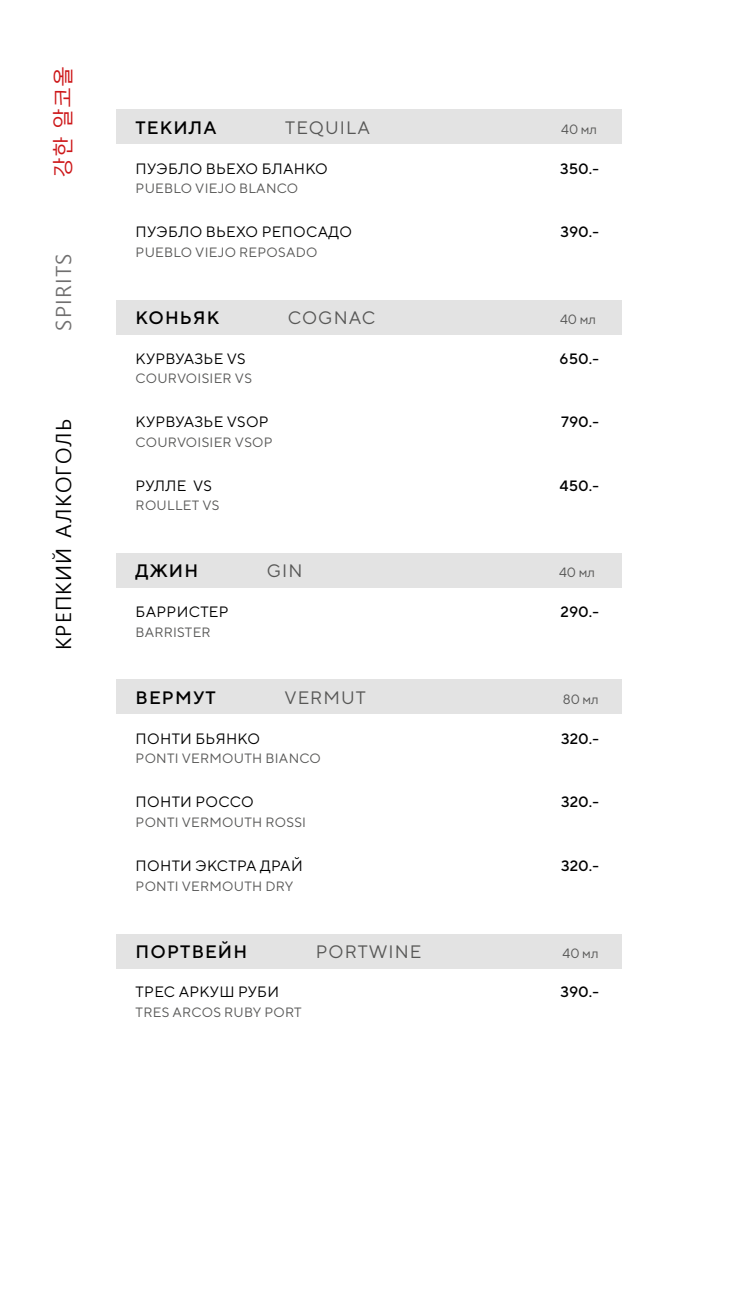
<style>
.page{position:relative;width:732px;height:1293px;background:#fff}
.page>*{position:absolute;margin:0;border:0;box-sizing:border-box;transform-origin:0 0}
.t1{font:21px "Malgun Gothic";letter-spacing:.06em;color:#000}
.t2{font:21px "Malgun Gothic";letter-spacing:.06em;color:#706f6f}
.t3{font:21px "Malgun Gothic";color:#cd1719}
.t4{font:500 18px "TT Norms";letter-spacing:.06em;color:#000}
.t5{font:18px "TT Norms";letter-spacing:.06em;color:#575756}
.t6{font:15px "TT Norms";letter-spacing:.02em;color:#000}
.t7{font:500 15px "TT Norms";color:#000}
.t8{font:13.5px "TT Norms";letter-spacing:.02em;color:#575756}
</style>
<div class="page">
<div style="left:116px;top:109px;width:505px;height:35px;background:#e3e3e3"></div>
<div style="left:116px;top:300px;width:505px;height:35px;background:#e3e3e3"></div>
<div style="left:116px;top:553px;width:505px;height:34px;background:#e3e3e3"></div>
<div style="left:116px;top:679px;width:505px;height:34px;background:#e3e3e3"></div>
<div style="left:116px;top:933px;width:505px;height:35px;background:#e3e3e3"></div>
<h1 class="t3" style="left:52px;top:178px;width:114px;rotate:-90deg">강한 알코올</h1>
<h1 class="t2" style="left:52px;top:331px;width:79px;rotate:-90deg">SPIRITS</h1>
<h1 class="t1" style="left:52px;top:650px;width:233px;rotate:-90deg">КРЕПКИЙ АЛКОГОЛЬ</h1>
<h2 class="t4" style="left:136px;top:116px;width:82px">ТЕКИЛА</h2>
<h2 class="t5" style="left:285px;top:116px;width:86px">TEQUILA</h2>
<p class="t8" style="left:561px;top:121px;width:37px">40 мл</p>
<p class="t6" style="left:136px;top:159px;width:194px">ПУЭБЛО ВЬЕХО БЛАНКО</p>
<p class="t8" style="left:136px;top:180px;width:164px">PUEBLO VIEJO BLANCO</p>
<p class="t7" style="left:560px;top:159px;width:40px">350.-</p>
<p class="t6" style="left:136px;top:223px;width:218px">ПУЭБЛО ВЬЕХО РЕПОСАДО</p>
<p class="t8" style="left:136px;top:244px;width:183px">PUEBLO VIEJO REPOSADO</p>
<p class="t7" style="left:560px;top:223px;width:40px">390.-</p>
<h2 class="t4" style="left:136px;top:306px;width:85px">КОНЬЯК</h2>
<h2 class="t5" style="left:288px;top:306px;width:89px">COGNAC</h2>
<p class="t8" style="left:560px;top:311px;width:37px">40 мл</p>
<p class="t6" style="left:136px;top:349px;width:112px">КУРВУАЗЬЕ VS</p>
<p class="t8" style="left:136px;top:370px;width:118px">COURVOISIER VS</p>
<p class="t7" style="left:559px;top:349px;width:41px">650.-</p>
<p class="t6" style="left:136px;top:413px;width:134px">КУРВУАЗЬЕ VSOP</p>
<p class="t8" style="left:136px;top:434px;width:138px">COURVOISIER VSOP</p>
<p class="t6" style="left:136px;top:476px;width:78px">РУЛЛЕ VS</p>
<p class="t8" style="left:136px;top:497px;width:85px">ROULLET VS</p>
<p class="t7" style="left:561px;top:413px;width:39px">790.-</p>
<p class="t7" style="left:559px;top:476px;width:41px">450.-</p>
<h2 class="t4" style="left:136px;top:560px;width:64px">ДЖИН</h2>
<h2 class="t5" style="left:267px;top:560px;width:37px">GIN</h2>
<p class="t8" style="left:559px;top:564px;width:37px">40 мл</p>
<p class="t6" style="left:136px;top:603px;width:94px">БАРРИСТЕР</p>
<p class="t8" style="left:136px;top:624px;width:77px">BARRISTER</p>
<p class="t7" style="left:560px;top:603px;width:40px">290.-</p>
<h2 class="t4" style="left:136px;top:686px;width:82px">ВЕРМУТ</h2>
<h2 class="t5" style="left:284px;top:686px;width:83px">VERMUT</h2>
<p class="t8" style="left:562px;top:691px;width:38px">80 мл</p>
<p class="t6" style="left:136px;top:729px;width:126px">ПОНТИ БЬЯНКО</p>
<p class="t8" style="left:136px;top:750px;width:187px">PONTI VERMOUTH BIANCO</p>
<p class="t7" style="left:561px;top:729px;width:39px">320.-</p>
<p class="t6" style="left:136px;top:793px;width:119px">ПОНТИ РОССО</p>
<p class="t8" style="left:136px;top:814px;width:172px">PONTI VERMOUTH ROSSI</p>
<p class="t6" style="left:136px;top:856px;width:169px">ПОНТИ ЭКСТРА ДРАЙ</p>
<p class="t8" style="left:136px;top:877px;width:159px">PONTI VERMOUTH DRY</p>
<p class="t7" style="left:561px;top:793px;width:39px">320.-</p>
<p class="t7" style="left:561px;top:856px;width:39px">320.-</p>
<h2 class="t4" style="left:136px;top:940px;width:113px">ПОРТВЕЙН</h2>
<h2 class="t5" style="left:316px;top:940px;width:107px">PORTWINE</h2>
<p class="t8" style="left:562px;top:944px;width:37px">40 мл</p>
<p class="t6" style="left:136px;top:983px;width:145px">ТРЕС АРКУШ РУБИ</p>
<p class="t8" style="left:136px;top:1004px;width:167px">TRES ARCOS RUBY PORT</p>
<p class="t7" style="left:560px;top:983px;width:40px">390.-</p>
</div>
